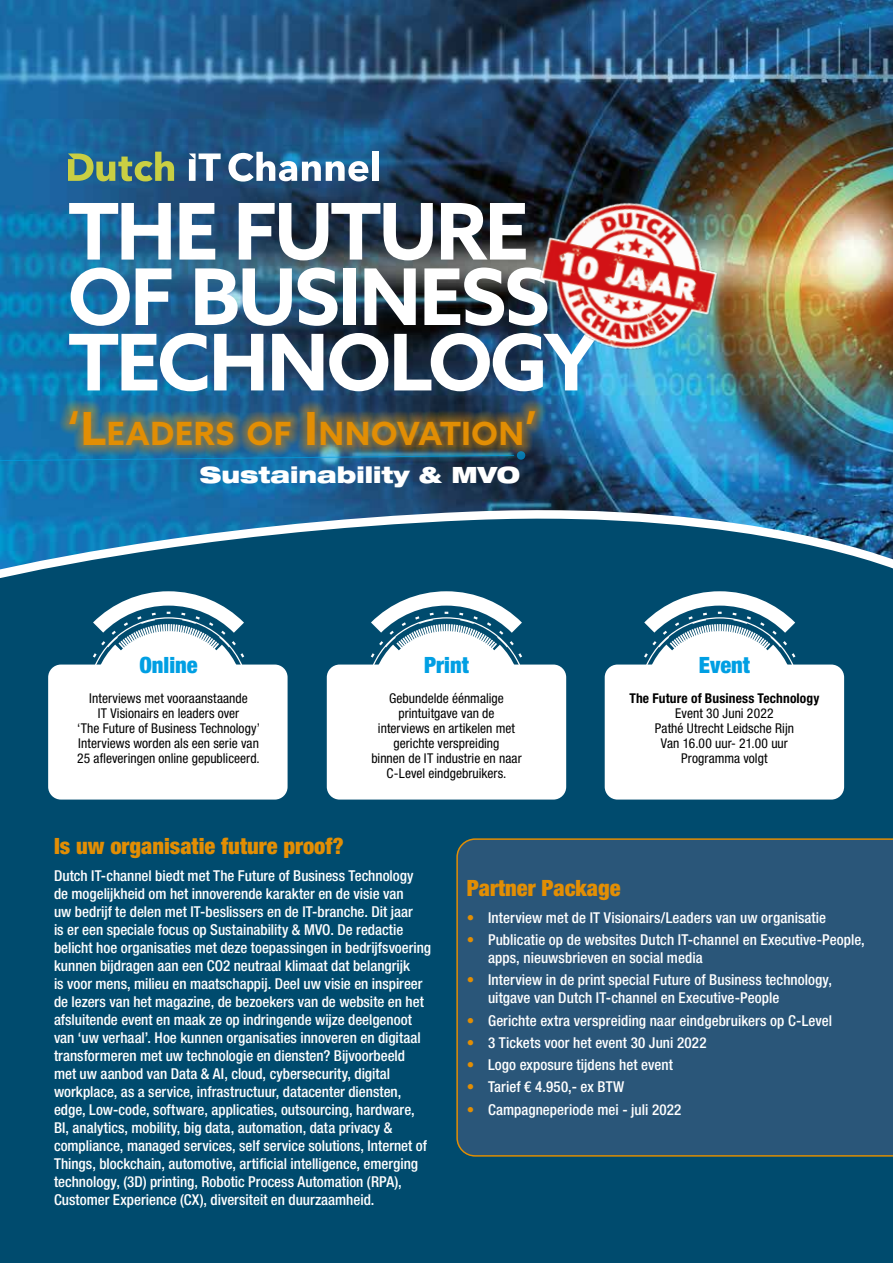
<style>
.page{position:relative;width:893px;height:1263px;background:#fff}
.page>*{position:absolute;margin:0;border:0;box-sizing:border-box;transform-origin:0 0}
.t1{font:700 78.15px/65.4px "Azo Sans";letter-spacing:-.025em;color:#fff}
.t2{font:700 31.95px "Azo Sans";letter-spacing:.03em;color:#e28e04}
.t3{font:900 condensed 22.5px "Helvetica Neue LT Std";color:#e28e04}
.t4{font:900 expanded 22.5px "Helvetica Neue LT Std";color:#fff}
.t5{font:900 condensed 22.5px "Helvetica Neue LT Std";color:#009fe3}
.t6{font:500 condensed 15px/18px "Helvetica Neue LT Std";color:#fff}
.t7{font:condensed 13.5px/15px "Helvetica Neue LT Std";color:#000;text-align:center}
.t8{font:700 condensed 13.5px "Helvetica Neue LT Std";letter-spacing:.01em;color:#000}
.s1{font-size:45.6px}
.s2{color:#e28e04}
</style>
<div class="page">
<div style="left:0;top:362px;width:893px;height:901px;background:#004b6e"></div>
<img style="left:0;top:0;width:893px;height:578px">
<svg style="left:93px;top:591px;width:152px;height:73px"></svg>
<svg style="left:370px;top:591px;width:152px;height:73px"></svg>
<svg style="left:644px;top:591px;width:152px;height:73px"></svg>
<div style="left:48px;top:664px;width:240px;height:135px;background:#fff;border-radius:13px"></div>
<div style="left:327px;top:664px;width:239px;height:135px;background:#fff;border-radius:13px"></div>
<div style="left:605px;top:664px;width:239px;height:135px;background:#fff;border-radius:13px"></div>
<img style="left:59px;top:400px;width:487px;height:55px">
<svg style="left:0;top:455px;width:515px;height:7px"></svg>
<svg style="left:517px;top:451px;width:8px;height:9px"></svg>
<svg style="left:68px;top:152px;width:106px;height:29px"></svg>
<svg style="left:189px;top:153px;width:32px;height:28px"></svg>
<svg style="left:228px;top:152px;width:140px;height:30px"></svg>
<div style="left:372px;top:152px;width:7px;height:29px;background:#fff"></div>
<div style="left:456px;top:838px;width:437px;height:319px;background:#2a5679"></div>
<img style="left:506px;top:155px;width:245px;height:244px">
<h1 class="t1" style="left:68px;top:198px;width:531px">THE FUTURE<br>OF BUSINESS<br>TECHNOLOGY</h1>
<h2 class="t2" style="left:68px;top:412px;width:470px"><span class="s1">‘L</span>EADERS OF <span class="s1">I</span>NNOVATION<span class="s1">’</span></h2>
<h3 class="t4" style="left:200px;top:460px;width:322px">Sustainability &amp; MVO</h3>
<h3 class="t5" style="left:139px;top:651px;width:60px">Online</h3>
<h3 class="t5" style="left:424px;top:651px;width:46px">Print</h3>
<h3 class="t5" style="left:699px;top:651px;width:53px">Event</h3>
<p class="t7" style="left:77px;top:691px;width:184px">Interviews met vooraanstaande<br>IT Visionairs en leaders over<br>‘The Future of Business Technology’ Interviews worden als een serie van 25 afleveringen online gepubliceerd.</p>
<p class="t7" style="left:371px;top:691px;width:152px">Gebundelde éénmalige printuitgave van de interviews en artikelen met gerichte verspreiding<br>binnen de IT industrie en naar<br>C-Level eindgebruikers.</p>
<p class="t8" style="left:629px;top:690px;width:192px">The Future of Business Technology</p>
<p class="t7" style="left:655px;top:706px;width:141px">Event 30 Juni 2022<br>Pathé Utrecht Leidsche Rijn<br>Van 16.00 uur- 21.00 uur<br>Programma volgt</p>
<h3 class="t3" style="left:54px;top:832px;width:291px">Is uw organisatie future proof?</h3>
<p class="t6" style="left:54px;top:866px;width:379px">Dutch IT-channel biedt met The Future of Business Technology de mogelijkheid om het innoverende karakter en de visie van<br>uw bedrijf te delen met IT-beslissers en de IT-branche. Dit jaar<br>is er een speciale focus op Sustainability &amp; MVO. De redactie belicht hoe organisaties met deze toepassingen in bedrijfsvoering kunnen bijdragen aan een CO2 neutraal klimaat dat belangrijk<br>is voor mens, milieu en maatschappij. Deel uw visie en inspireer de lezers van het magazine, de bezoekers van de website en het afsluitende event en maak ze op indringende wijze deelgenoot van ‘uw verhaal’. Hoe kunnen organisaties innoveren en digitaal transformeren met uw technologie en diensten? Bijvoorbeeld<br>met uw aanbod van Data &amp; AI, cloud, cybersecurity, digital workplace, as a service, infrastructuur, datacenter diensten, edge, Low-code, software, applicaties, outsourcing, hardware, BI, analytics, mobility, big data, automation, data privacy &amp; compliance, managed services, self service solutions, Internet of Things, blockchain, automotive, artificial intelligence, emerging technology, (3D) printing, Robotic Process Automation (RPA), Customer Experience (CX), diversiteit en duurzaamheid.</p>
<h3 class="t3" style="left:467px;top:874px;width:155px">Partner Package</h3>
<p class="t6" style="left:467px;top:908px;width:361px"><span class="s2">•</span> Interview met de IT Visionairs/Leaders van uw organisatie</p>
<p class="t6" style="left:488px;top:930px;width:378px;text-indent:-21px"><span class="s2">•</span> Publicatie op de websites Dutch IT-channel en Executive-People, apps, nieuwsbrieven en social media</p>
<p class="t6" style="left:488px;top:971px;width:345px;text-indent:-21px"><span class="s2">•</span> Interview in de print special Future of Business technology, uitgave van Dutch IT-channel en Executive-People</p>
<p class="t6" style="left:467px;top:1011px;width:367px"><span class="s2">•</span> Gerichte extra verspreiding naar eindgebruikers op C-Level</p>
<p class="t6" style="left:467px;top:1033px;width:241px"><span class="s2">•</span> 3 Tickets voor het event 30 Juni 2022</p>
<p class="t6" style="left:467px;top:1055px;width:208px"><span class="s2">•</span> Logo exposure tijdens het event</p>
<p class="t6" style="left:467px;top:1078px;width:159px"><span class="s2">•</span> Tarief € 4.950,- ex BTW</p>
<p class="t6" style="left:467px;top:1100px;width:216px"><span class="s2">•</span> Campagneperiode mei - juli 2022</p>
</div>
